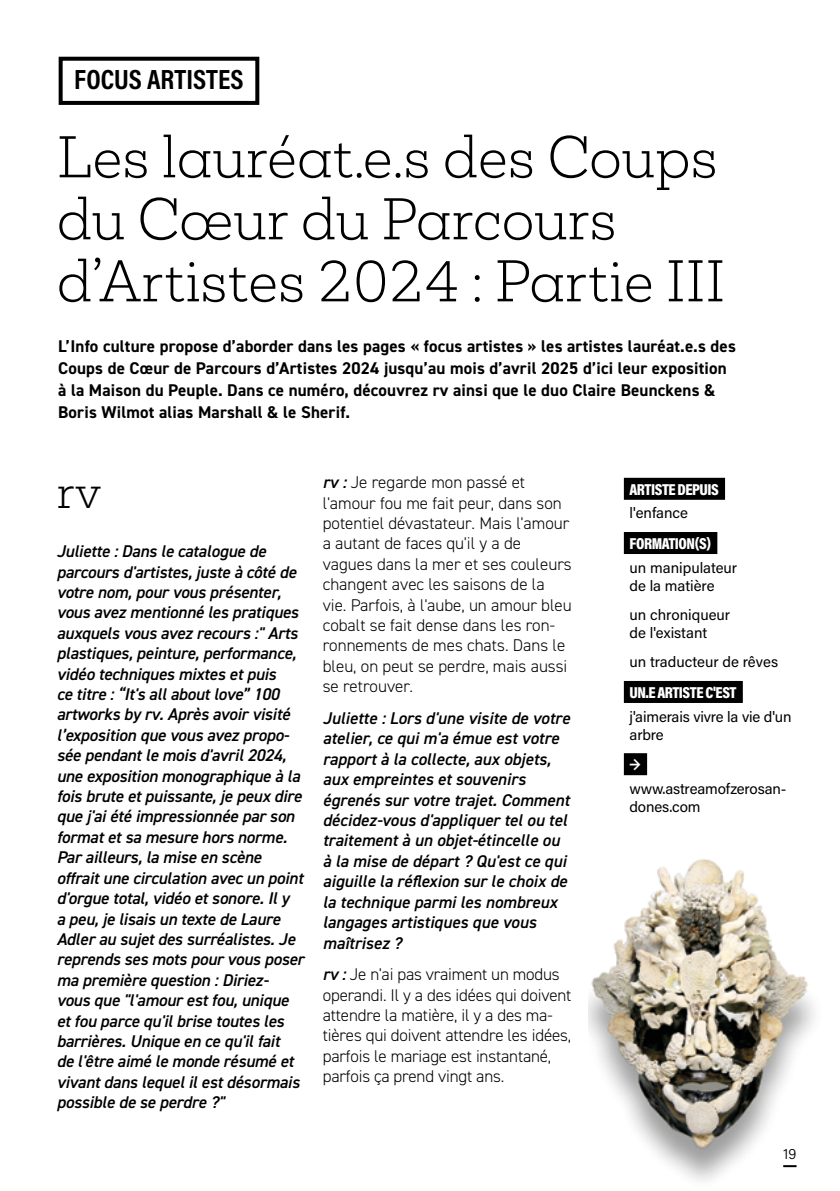
<style>
.page{position:relative;width:840px;height:1191px;background:#fff}
.page>*{position:absolute;margin:0;border:0;box-sizing:border-box;transform-origin:0 0}
.t1{font:300 54px/62px "Mokoko";color:#000}
.t2{font:300 44px "Mokoko";color:#000}
.t3{font:700 28px "Acumin Pro Cond";letter-spacing:.005em;color:#000}
.t4{font:italic 600 17px/20.4px "DIN2014";letter-spacing:-.01em;color:#000}
.t5{font:300 17px/20.4px "DIN2014";color:#000}
.t6{font:700 17px/22px "DIN2014";letter-spacing:.01em;color:#000}
.t7{font:900 16px "Acumin Pro Cond";letter-spacing:-.03em;color:#fff}
.t8{font:15px/18px "Acumin Pro";letter-spacing:-.005em;color:#000}
.t9{font:300 15px "Acumin Pro";color:#000}
.s1{font-weight:600;font-style:italic}
</style>
<div class="page">
<div style="left:59px;top:57px;width:200px;height:48px;border:4px solid #000"></div>
<div style="left:623px;top:478px;width:101px;height:22px;background:#000"></div>
<div style="left:623px;top:532px;width:94px;height:22px;background:#000"></div>
<div style="left:623px;top:681px;width:119px;height:22px;background:#000"></div>
<div style="left:623px;top:753px;width:23px;height:22px;background:#000"></div>
<img style="left:588px;top:859px;width:227px;height:322px">
<svg style="left:782px;top:1165px;width:14px;height:2px"></svg>
<h3 class="t3" style="left:74px;top:61px;width:171px">FOCUS ARTISTES</h3>
<h1 class="t1" style="left:57px;top:125px;width:669px">Les lauréat.e.s des Coups du Cœur du Parcours d’Artistes 2024 : Partie III</h1>
<p class="t6" style="left:58px;top:335px;width:679px">L’Info culture propose d’aborder dans les pages « focus artistes » les artistes lauréat.e.s des Coups de Cœur de Parcours d’Artistes 2024 jusqu’au mois d’avril 2025 d’ici leur exposition à la Maison du Peuple. Dans ce numéro, découvrez rv ainsi que le duo Claire Beunckens &amp; Boris Wilmot alias Marshall &amp; le Sherif.</p>
<h2 class="t2" style="left:57px;top:462px;width:46px">rv</h2>
<p class="t4" style="left:57px;top:541px;width:249px">Juliette : Dans le catalogue de parcours d'artistes, juste à côté de votre nom, pour vous présenter, vous avez mentionné les pratiques auxquels vous avez recours :" Arts plastiques, peinture, performance, vidéo techniques mixtes et puis<br>ce titre : “It's all about love” 100 artworks by rv. Après avoir visité l’exposition que vous avez propo&shy;sée pendant le mois d'avril 2024, une exposition monographique à la fois brute et puissante, je peux dire que j'ai été impressionnée par son format et sa mesure hors norme.<br>Par ailleurs, la mise en scène offrait une circulation avec un point d'orgue total, vidéo et sonore. Il y<br>a peu, je lisais un texte de Laure Adler au sujet des surréalistes. Je reprends ses mots pour vous poser ma première question : Diriez&shy;vous que "l'amour est fou, unique et fou parce qu'il brise toutes les barrières. Unique en ce qu'il fait<br>de l'être aimé le monde résumé et vivant dans lequel il est désormais possible de se perdre ?"</p>
<p class="t5" style="left:322px;top:472px;width:250px"><span class="s1">rv :</span> Je regarde mon passé et l'amour fou me fait peur, dans son potentiel dévastateur. Mais l'amour a autant de faces qu'il y a de vagues dans la mer et ses couleurs changent avec les saisons de la vie. Parfois, à l'aube, un amour bleu cobalt se fait dense dans les ron&shy;ronnements de mes chats. Dans le bleu, on peut se perdre, mais aussi se retrouver.</p>
<p class="t4" style="left:322px;top:707px;width:248px">Juliette : Lors d'une visite de votre atelier, ce qui m'a émue est votre rapport à la collecte, aux objets, aux empreintes et souvenirs égrenés sur votre trajet. Comment décidez-vous d'appliquer tel ou tel traitement à un objet-étincelle ou à la mise de départ ? Qu'est ce qui aiguille la réflexion sur le choix de la technique parmi les nombreux langages artistiques que vous maîtrisez ?</p>
<p class="t5" style="left:322px;top:964px;width:250px"><span class="s1">rv :</span> Je n'ai pas vraiment un modus operandi. Il y a des idées qui doivent attendre la matière, il y a des ma&shy;tières qui doivent attendre les idées, parfois le mariage est instantané, parfois ça prend vingt ans.</p>
<p class="t7" style="left:629px;top:479px;width:91px">ARTISTE DEPUIS</p>
<p class="t8" style="left:629px;top:503px;width:60px">l'enfance</p>
<p class="t7" style="left:629px;top:533px;width:83px">FORMATION(S)</p>
<p class="t8" style="left:629px;top:558px;width:109px">un manipulateur de la matière</p>
<p class="t8" style="left:629px;top:605px;width:102px">un chroniqueur de l'existant</p>
<p class="t8" style="left:629px;top:652px;width:150px">un traducteur de rêves</p>
<p class="t7" style="left:629px;top:682px;width:109px">UN.E ARTISTE C'EST</p>
<p class="t8" style="left:629px;top:707px;width:163px">j'aimerais vivre la vie d'un arbre</p>
<p class="t7" style="left:629px;top:754px;width:13px">→</p>
<p class="t8" style="left:629px;top:779px;width:158px">www.astreamofzerosan&shy;dones.com</p>
<p class="t9" style="left:782px;top:1143px;width:15px">19</p>
</div>
